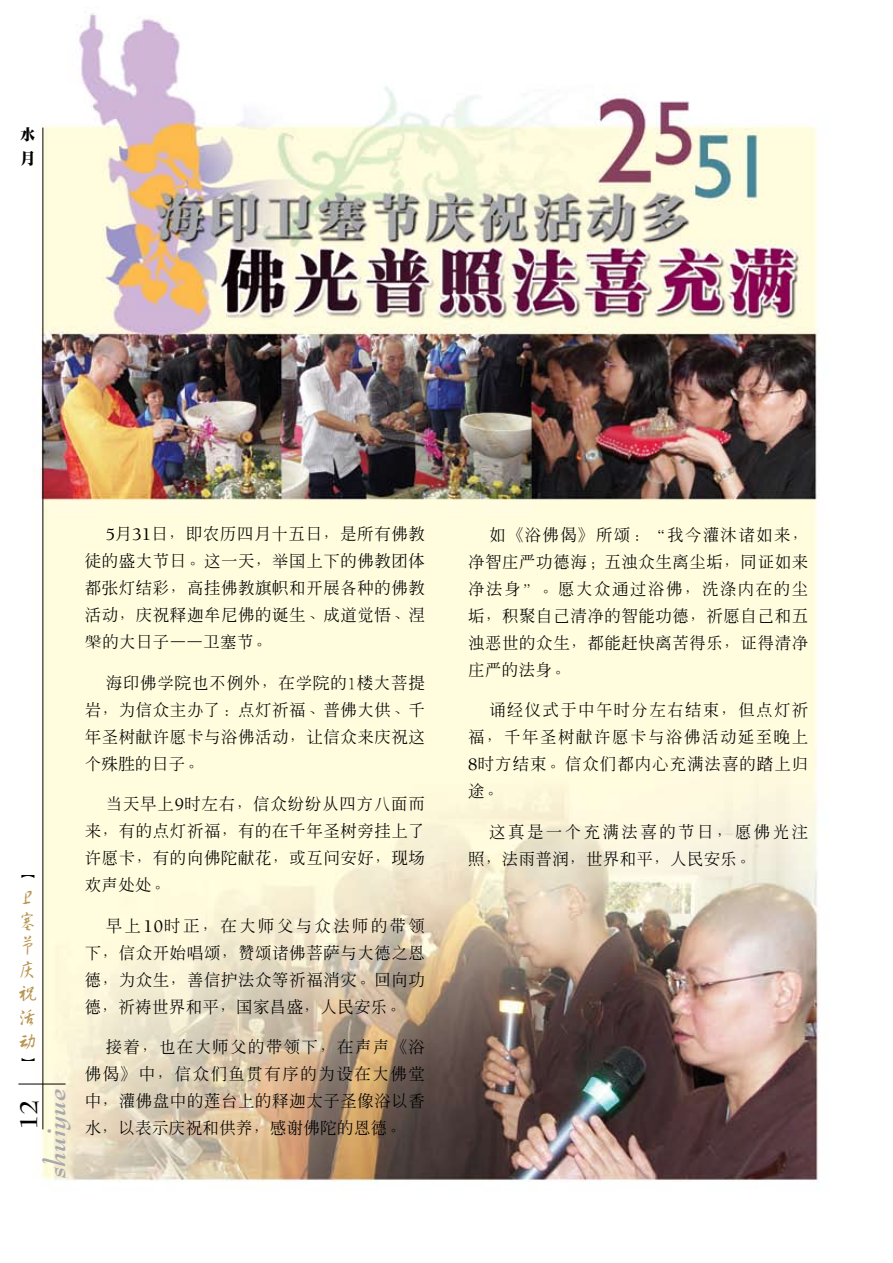
<style>
.page{position:relative;width:893px;height:1263px;background:#fff}
.page>*{position:absolute;margin:0;border:0;box-sizing:border-box;transform-origin:0 0}
.t1{font:italic 700 30px "Bernhard Modern Std";letter-spacing:.02em;color:#a7a9ac}
.t2{font:700 27px "Bernhard Modern Std";color:#000}
.t3{font:21px/24px "FZHCJW GB1 0";color:#ba9653;text-align:justify}
.t4{font:500 16.5px/27px "GB Inn Ming";letter-spacing:.035em;color:#000;text-align:justify}
.t5{font:500 16.5px/27px "GB Inn Ming";letter-spacing:.145em;color:#000}
.t6{font:15px/24px "Sungti EG Ultra GB";color:#000}
.t7{font:15px "FZHCJW GB1 0";color:#000}
.t8{font:500 7.5px "GB Inn Ming";color:#000;scale:2.2 1}
.s1{font-family:"Berkeley";font-size:18px}
</style>
<div class="page">
<img style="left:18px;top:13px;width:801px;height:1169px">
<hr style="left:42px;top:128px;width:1px;height:1001px;background:#000">
<hr style="left:18px;top:1084px;width:48px;height:1px;background:#000">
<p class="t6" style="left:20px;top:123px;width:16px">水月</p>
<p class="t7" style="left:36px;top:868px;width:16px;rotate:90deg">【</p>
<p class="t3" style="left:17px;top:887px;width:22px">卫塞节庆祝活动</p>
<p class="t7" style="left:20px;top:1068px;width:16px;rotate:-90deg">【</p>
<h2 class="t2" style="left:15px;top:1130px;width:28px;rotate:-90deg">12</h2>
<h1 class="t1" style="left:39px;top:1178px;width:91px;rotate:-90deg">shuiyue</h1>
<p class="t4" style="left:85px;top:521px;width:342px;text-indent:21px"><span class="s1">5</span>月<span class="s1">31</span>日，即农历四月十五日，是所有佛教徒的盛大节日。这一天，举国上下的佛教团体都张灯结彩，高挂佛教旗帜和开展各种的佛教活动，庆祝释迦牟尼佛的诞生、成道觉悟、涅<sup>般</sup>的大日子——卫塞节。</p>
<p class="t4" style="left:85px;top:669px;width:342px;text-indent:21px">海印佛学院也不例外，在学院的1楼大菩提岩，为信众主办了：点灯祈福、普佛大供、千年圣树献许愿卡与浴佛活动，让信众来庆祝这个殊胜的日子。</p>
<p class="t4" style="left:85px;top:791px;width:342px;text-indent:21px">当天早上<span class="s1">9</span>时左右，信众纷纷从四方八面而来，有的点灯祈福，有的在千年圣树旁挂上了许愿卡，有的向佛陀献花，或互问安好，现场欢声处处。</p>
<p class="t4" style="left:85px;top:912px;width:342px;text-indent:21px">早上<span class="s1">10</span>时正，在大师父与众法师的带领下，信众开始唱颂，赞颂诸佛菩萨与大德之恩德，为众生，善信护法众等祈福消灾。回向功德，祈祷世界和平，国家昌盛，人民安乐。</p>
<p class="t4" style="left:85px;top:1034px;width:342px;text-indent:21px">接着，也在大师父的带领下，在声声《浴佛偈》中，信众们鱼贯有序的为设在大佛堂中，灌佛盘中的莲台上的释迦太子圣像浴以香水，以表示庆祝和供养，感谢佛陀的恩德。</p>
<p class="t8" style="left:85px;top:642px;width:9px">木</p>
<p class="t4" style="left:468px;top:521px;width:342px;text-indent:21px">如《浴佛偈》所颂：“我今灌沐诸如来，净智庄严功德海；五浊众生离尘垢，同证如来净法身”。愿大众通过浴佛，洗涤内在的尘垢，积聚自己清净的智能功德，祈愿自己和五浊恶世的众生，都能赶快离苦得乐，证得清净庄严的法身。</p>
<p class="t4" style="left:468px;top:697px;width:342px;text-indent:21px">诵经仪式于中午时分左右结束，但点灯祈福，千年圣树献许愿卡与浴佛活动延至晚上<span class="s1">8</span>时方结束。信众们都内心充满法喜的踏上归途。</p>
<p class="t5" style="left:468px;top:818px;width:342px;text-indent:21px">这真是一个充满法喜的节日，愿佛光注照，法雨普润，世界和平，人民安乐。</p>
</div>
